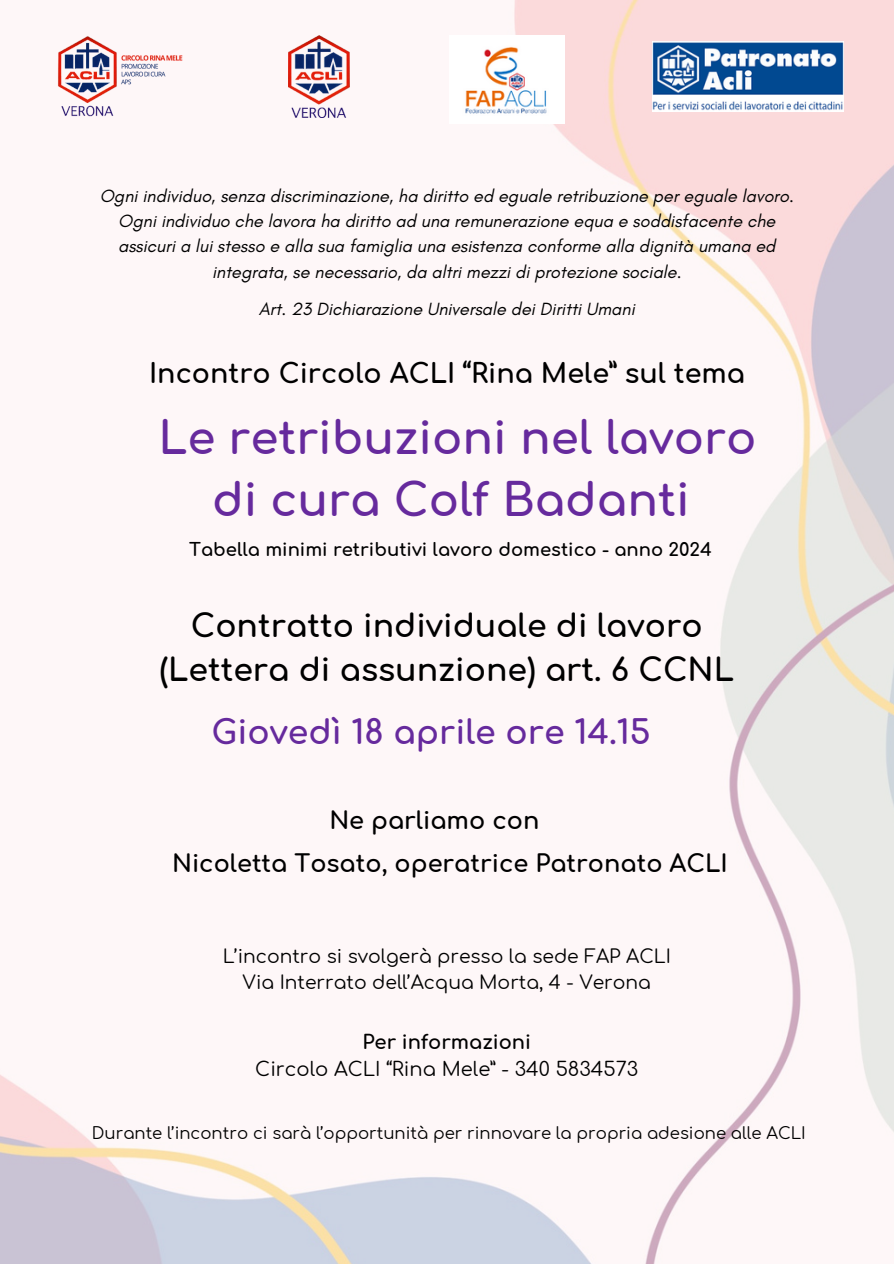
<style>
.page{position:relative;width:894px;height:1264px;background:#fff}
.page>*{position:absolute;margin:0;border:0;box-sizing:border-box;transform-origin:0 0}
.t1{font:700 45px/61.8px "Comfortaa";color:#662a9d;text-align:center}
.t2{font:700 33.15px "Comfortaa";color:#662a9d}
.t3{font:700 31.5px/43.8px "Comfortaa";color:#000;text-align:center}
.t4{font:700 27px "Comfortaa";color:#000}
.t5{font:700 24px "Comfortaa";color:#000}
.t6{font:19.5px/27px "Comfortaa";color:#000;text-align:center}
.t7{font:18.75px/25.8px "Comfortaa";color:#000;text-align:center}
.t8{font:italic 18px/25.2px "Glacial Indifference";color:#000;text-align:center}
.t9{font:700 18px "Comfortaa";color:#000}
.t10{font:16.5px "Comfortaa";color:#000}
.s1{font-weight:700}
</style>
<div class="page">
<img style="left:0;top:0;width:893px;height:1263px">
<img style="left:289px;top:36px;width:60px;height:82px">
<img style="left:53px;top:31px;width:140px;height:91px">
<img style="left:450px;top:36px;width:114px;height:87px">
<img style="left:652px;top:41px;width:191px;height:71px">
<h2 class="t8" style="left:100px;top:183px;width:695px">Ogni individuo, senza discriminazione, ha diritto ed eguale retribuzione per eguale lavoro.<br>Ogni individuo che lavora ha diritto ad una remunerazione equa e soddisfacente che assicuri a lui stesso e alla sua famiglia una esistenza conforme alla dignità umana ed integrata, se necessario, da altri mezzi di protezione sociale.</h2>
<h4 class="t8" style="left:259px;top:296px;width:377px">Art. 23 Dichiarazione Universale dei Diritti Umani</h4>
<p class="t4" style="left:149px;top:359px;width:597px">Incontro Circolo ACLI “Rina Mele” sul tema</p>
<h6 class="t1" style="left:158px;top:408px;width:599px">Le retribuzioni nel lavoro di cura Colf Badanti</h6>
<h2 class="t9" style="left:189px;top:540px;width:524px">Tabella minimi retributivi lavoro domestico - anno 2024</h2>
<h3 class="t3" style="left:160px;top:604px;width:575px">Contratto individuale di lavoro (Lettera di assunzione) art. 6 CCNL</h3>
<h6 class="t2" style="left:211px;top:714px;width:440px">Giovedì 18 aprile ore 14.15</h6>
<h4 class="t5" style="left:329px;top:808px;width:211px">Ne parliamo con</h4>
<h6 class="t5" style="left:172px;top:850px;width:557px">Nicoletta Tosato, operatrice Patronato ACLI</h6>
<h1 class="t7" style="left:223px;top:944px;width:449px">L’incontro si svolgerà presso la sede FAP ACLI<br>Via Interrato dell’Acqua Morta, 4 - Verona</h1>
<h5 class="t6" style="left:255px;top:1029px;width:384px"><span class="s1">Per informazioni<br></span>Circolo ACLI “Rina Mele” - 340 5834573</h5>
<h6 class="t10" style="left:92px;top:1124px;width:715px">Durante l’incontro ci sarà l’opportunità per rinnovare la propria adesione alle ACLI</h6>
</div>
